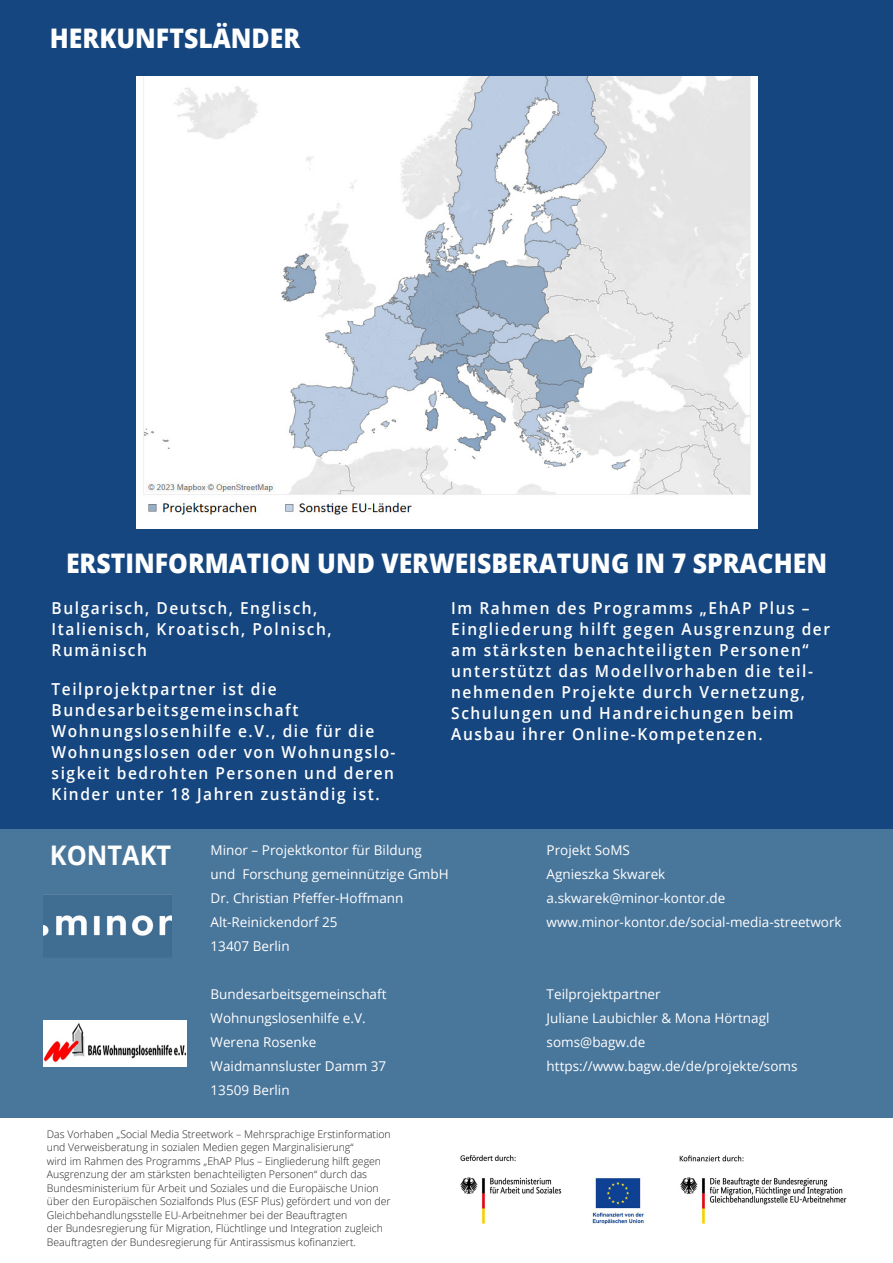
<style>
.page{position:relative;width:893px;height:1263px;background:#fff}
.page>*{position:absolute;margin:0;border:0;box-sizing:border-box;transform-origin:0 0}
.Seitenkopfzeile___weiß{font:800 27px "Open Sans";color:#fff;scale:.92 1}
.Titel_Überschrift{font:700 27px "Open Sans";color:#fff;scale:.94 1}
.Unterüberschrift{font:600 16.5px/21px "Open Sans";letter-spacing:.1em;color:#fff;scale:.94 1}
.Textkörper{font:13.5px/24px "Open Sans";color:#fff}
.Textkörper-2{font:300 10.5px/13.5px "Open Sans";color:#231f20}
</style>
<div class="page">
<div style="left:0;top:0;width:893px;height:1043px;background:#15467f"></div>
<div style="left:0;top:830px;width:893px;height:288px;background:#49769b"></div>
<img style="left:136px;top:77px;width:621px;height:451px">
<img style="left:43px;top:894px;width:128px;height:44px">
<img style="left:460px;top:1154px;width:387px;height:70px">
<img style="left:43px;top:1020px;width:143px;height:46px">
<p class="Seitenkopfzeile___weiß" style="left:50px;top:18px;width:274px">HERKUNFTSLÄNDER</p>
<p class="Seitenkopfzeile___weiß" style="left:66px;top:543px;width:829px">ERSTINFORMATION UND VERWEISBERATUNG IN 7 SPRACHEN</p>
<p class="Unterüberschrift" style="left:52px;top:597px;width:299px">Bulgarisch, Deutsch, Englisch,<br>Italienisch, Kroatisch, Polnisch,<br>Rumänisch</p>
<p class="Unterüberschrift" style="left:52px;top:678px;width:241px">Teilprojektpartner ist die</p>
<p class="Unterüberschrift" style="left:52px;top:699px;width:264px">Bundesarbeitsgemeinschaft</p>
<p class="Unterüberschrift" style="left:52px;top:720px;width:367px">Wohnungslosenhilfe e.V., die für die Wohnungslosen oder von Wohnungslo&shy;sigkeit bedrohten Personen und deren Kinder unter 18 Jahren zuständig ist.</p>
<p class="Unterüberschrift" style="left:451px;top:597px;width:404px">Im Rahmen des Programms „EhAP Plus – Eingliederung hilft gegen Ausgrenzung der am stärksten benachteiligten Personen“ unterstützt das Modellvorhaben die teil&shy;nehmenden Projekte durch Vernetzung, Schulungen und Handreichungen beim</p>
<p class="Unterüberschrift" style="left:451px;top:723px;width:333px">Ausbau ihrer Online-Kompetenzen.</p>
<p class="Titel_Überschrift" style="left:50px;top:836px;width:131px">KONTAKT</p>
<p class="Textkörper" style="left:211px;top:838px;width:213px">Minor – Projektkontor für Bildung</p>
<p class="Textkörper" style="left:211px;top:862px;width:240px">und Forschung gemeinnützige GmbH<br>Dr. Christian Pfeffer-Hoffmann</p>
<p class="Textkörper" style="left:211px;top:910px;width:128px">Alt-Reinickendorf 25</p>
<p class="Textkörper" style="left:211px;top:934px;width:81px">13407 Berlin</p>
<p class="Textkörper" style="left:211px;top:982px;width:177px">Bundesarbeitsgemeinschaft</p>
<p class="Textkörper" style="left:211px;top:1006px;width:157px">Wohnungslosenhilfe e.V.</p>
<p class="Textkörper" style="left:211px;top:1030px;width:107px">Werena Rosenke</p>
<p class="Textkörper" style="left:211px;top:1054px;width:177px">Waidmannsluster Damm 37</p>
<p class="Textkörper" style="left:211px;top:1078px;width:81px">13509 Berlin</p>
<p class="Textkörper-2" style="left:47px;top:1127px;width:345px">Das Vorhaben „Social Media Streetwork – Mehrsprachige Erstinformation und Verweisberatung in sozialen Medien gegen Marginalisierung“</p>
<p class="Textkörper-2" style="left:47px;top:1154px;width:336px">wird im Rahmen des Programms „EhAP Plus – Eingliederung hilft gegen<br>Ausgrenzung der am stärksten benachteiligten Personen“ durch das</p>
<p class="Textkörper-2" style="left:47px;top:1181px;width:333px">Bundesministerium für Arbeit und Soziales und die Europäische Union</p>
<p class="Textkörper-2" style="left:47px;top:1194px;width:345px">über den Europäischen Sozialfonds Plus (ESF Plus) gefördert und von der<br>Gleichbehandlungsstelle EU-Arbeitnehmer bei der Beauftragten</p>
<p class="Textkörper-2" style="left:47px;top:1221px;width:338px">der Bundesregierung für Migration, Flüchtlinge und Integration zugleich<br>Beauftragten der Bundesregierung für Antirassismus kofinanziert.</p>
<p class="Textkörper" style="left:547px;top:838px;width:85px">Projekt SoMS</p>
<p class="Textkörper" style="left:547px;top:862px;width:120px">Agnieszka Skwarek</p>
<p class="Textkörper" style="left:547px;top:886px;width:180px">a.skwarek@minor-kontor.de</p>
<p class="Textkörper" style="left:547px;top:910px;width:296px">www.minor-kontor.de/social-media-streetwork</p>
<p class="Textkörper" style="left:547px;top:982px;width:116px">Teilprojektpartner</p>
<p class="Textkörper" style="left:547px;top:1006px;width:224px">Juliane Laubichler &amp; Mona Hörtnagl</p>
<p class="Textkörper" style="left:547px;top:1030px;width:100px">soms@bagw.de</p>
<p class="Textkörper" style="left:547px;top:1054px;width:252px">https://www.bagw.de/de/projekte/soms</p>
</div>
